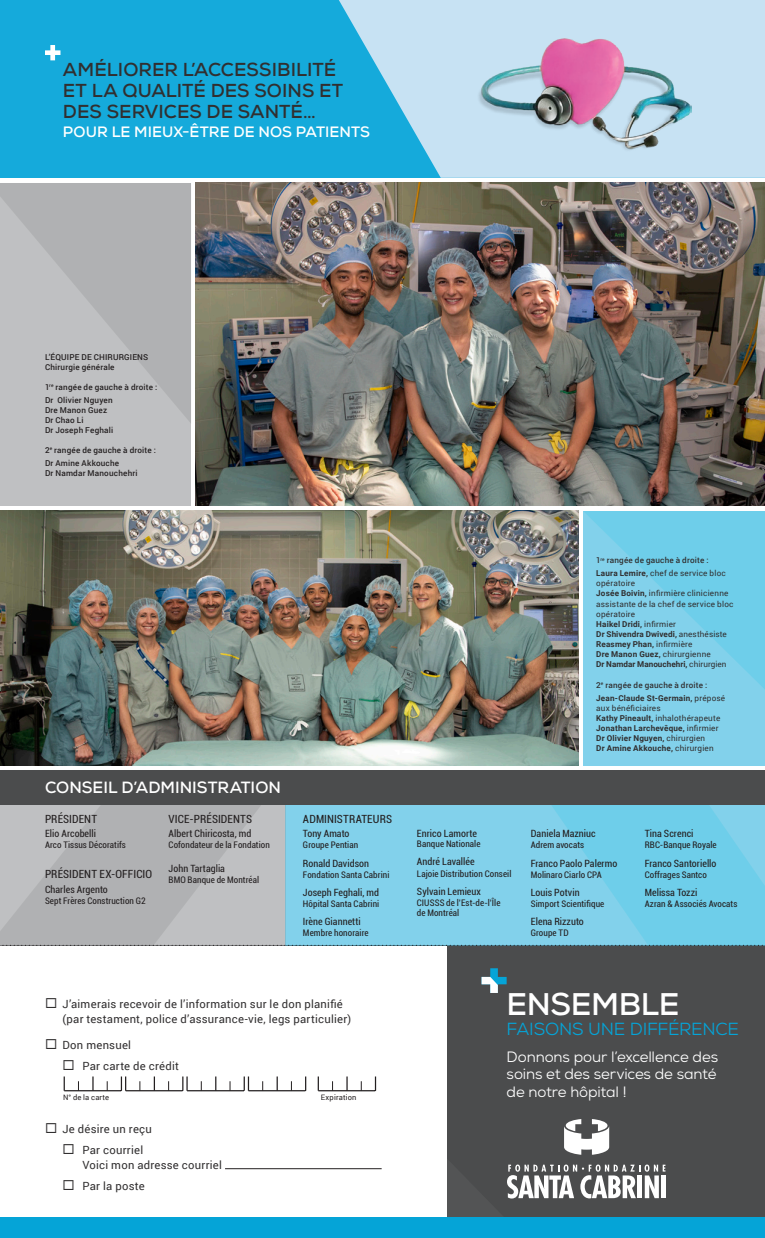
<style>
.page{position:relative;width:765px;height:1238px;background:#fff}
.page>*{position:absolute;margin:0;border:0;box-sizing:border-box;transform-origin:0 0}
.body{font:700 31.25px "Nexa";letter-spacing:-.015em;color:#fff}
.body-2{font:700 18.75px/21.2px "Nexa";letter-spacing:.005em;color:#312f30}
.body-3{font:17.5px "Nexa";letter-spacing:-.01em;color:#05a4d7}
.body-4{font:700 16.25px "Nexa";color:#fff}
.body-5{font:15px/17.5px "Nexa";letter-spacing:-.01em;color:#fff;text-align:justify}
.body-6{font:700 15px "Nexa";letter-spacing:.005em;color:#fff}
.body-7{font:11.25px/15px "Roboto";letter-spacing:.02em;color:#312f30}
.CA_titre{font:condensed 11.25px "Roboto";letter-spacing:.01em;color:#231f20}
.CA_nom{font:condensed 10px "Roboto";letter-spacing:.005em;color:#231f20}
.CA_nom-2{font:condensed 9px/10px "Roboto";letter-spacing:.01em;color:#231f20}
.CA_titre-2{font:condensed 9px "Roboto";letter-spacing:.01em;color:#231f20}
.body-8{font:700 8.12px "Roboto";letter-spacing:.02em;color:#312f30}
.body-9{font:8.12px/10px "Roboto";letter-spacing:.025em;color:#312f30}
.body-10{font:500 8.12px "Roboto";letter-spacing:.025em;color:#231f20}
.body-11{font:500 8.12px "Roboto";letter-spacing:.025em;color:#312f30}
.body-12{font:7.5px "Roboto";letter-spacing:.02em;color:#231f20}
.s1{font-weight:700}
.s2{font-weight:400}
</style>
<div class="page">
<div style="left:0;top:945px;width:765px;height:293px;background:#4b4c4d"></div>
<div style="left:0;top:946px;width:447px;height:292px;background:#fff"></div>
<div style="left:0;top:1217px;width:765px;height:21px;background:#05a4d7"></div>
<div style="left:583px;top:511px;width:182px;height:254px;background:#82d1eb"></div>
<div style="left:0;top:183px;width:191px;height:323px;background:#bfc0c2"></div>
<svg style="left:584px;top:511px;width:181px;height:178px"></svg>
<svg style="left:0;top:183px;width:191px;height:240px;fill:#b0b1b3"></svg>
<svg style="left:285px;top:804px;width:480px;height:140px;fill:#82d1eb"></svg>
<div style="left:0;top:803px;width:285px;height:142px;background:#bfc0c2"></div>
<svg style="left:0;top:804px;width:266px;height:140px;fill:#b0b1b3"></svg>
<div style="left:0;top:770px;width:765px;height:34px;background:#4b4c4d"></div>
<div style="left:0;top:0;width:765px;height:178px;background:#15aadb"></div>
<div style="left:661px;top:1175px;width:5px;height:23px;background:#fff"></div>
<svg style="left:507px;top:1164px;width:158px;height:34px"></svg>
<svg style="left:564px;top:1119px;width:45px;height:35px"></svg>
<svg style="left:482px;top:968px;width:25px;height:25px"></svg>
<svg style="left:0;top:944px;width:765px;height:2px"></svg>
<hr style="left:225px;top:1168px;width:157px;height:1px;background:#231f20">
<svg style="left:64px;top:1076px;width:1px;height:14px"></svg>
<svg style="left:92px;top:1076px;width:2px;height:14px"></svg>
<hr style="left:64px;top:1090px;width:57px;height:1px;background:#231f20">
<svg style="left:121px;top:1076px;width:5px;height:14px"></svg>
<svg style="left:154px;top:1076px;width:1px;height:14px"></svg>
<hr style="left:126px;top:1090px;width:57px;height:1px;background:#231f20">
<svg style="left:182px;top:1076px;width:6px;height:14px"></svg>
<svg style="left:215px;top:1076px;width:1px;height:14px"></svg>
<hr style="left:187px;top:1090px;width:57px;height:1px;background:#231f20">
<svg style="left:244px;top:1076px;width:5px;height:14px"></svg>
<svg style="left:277px;top:1076px;width:1px;height:14px"></svg>
<svg style="left:318px;top:1076px;width:1px;height:14px"></svg>
<hr style="left:248px;top:1090px;width:57px;height:1px;background:#231f20">
<svg style="left:305px;top:1076px;width:1px;height:14px"></svg>
<svg style="left:346px;top:1076px;width:2px;height:14px"></svg>
<hr style="left:318px;top:1090px;width:57px;height:1px;background:#231f20">
<svg style="left:375px;top:1076px;width:1px;height:14px"></svg>
<img style="left:0;top:511px;width:578px;height:254px">
<img style="left:196px;top:183px;width:569px;height:323px">
<svg style="left:339px;top:0;width:426px;height:178px;fill:#c7e2f3"></svg>
<svg style="left:45px;top:45px;width:15px;height:15px"></svg>
<img style="left:478px;top:37px;width:214px;height:117px">
<p class="body-2" style="left:63px;top:59px;width:282px">AMÉLIORER L’ACCESSIBILITÉ<br>ET LA QUALITÉ DES SOINS ET<br>DES SERVICES DE SANTÉ…</p>
<p class="body-6" style="left:63px;top:122px;width:309px">POUR LE MIEUX-ÊTRE DE NOS PATIENTS</p>
<p class="body-10" style="left:45px;top:351px;width:105px">L’ÉQUIPE DE CHIRURGIENS</p>
<p class="body-10" style="left:45px;top:361px;width:71px">Chirurgie générale</p>
<p class="body-10" style="left:45px;top:381px;width:114px">1<sup>re</sup> rangée de gauche à droite :</p>
<p class="body-10" style="left:45px;top:394px;width:69px">Dr Olivier Nguyen</p>
<p class="body-10" style="left:45px;top:404px;width:64px">Dre Manon Guez</p>
<p class="body-10" style="left:45px;top:414px;width:40px">Dr Chao Li</p>
<p class="body-10" style="left:45px;top:424px;width:70px">Dr Joseph Feghali</p>
<p class="body-10" style="left:45px;top:444px;width:112px">2<sup>e</sup> rangée de gauche à droite :</p>
<p class="body-10" style="left:45px;top:458px;width:76px">Dr Amine Akkouche</p>
<p class="body-10" style="left:45px;top:468px;width:94px">Dr Namdar Manouchehri</p>
<p class="body-4" style="left:45px;top:777px;width:237px">CONSEIL D’ADMINISTRATION</p>
<p class="CA_titre" style="left:45px;top:810px;width:54px">PRÉSIDENT</p>
<p class="CA_nom" style="left:45px;top:826px;width:53px">Elio Arcobelli</p>
<p class="CA_titre-2" style="left:45px;top:839px;width:82px">Arco Tissus Décoratifs</p>
<p class="CA_titre" style="left:45px;top:866px;width:109px">PRÉSIDENT EX-OFFICIO</p>
<p class="CA_nom" style="left:45px;top:882px;width:64px">Charles Argento</p>
<p class="CA_nom-2" style="left:45px;top:895px;width:102px">Sept Frères Construction G2</p>
<p class="CA_titre" style="left:169px;top:810px;width:85px">VICE-PRÉSIDENTS</p>
<p class="CA_nom" style="left:169px;top:826px;width:84px">Albert Chiricosta, md</p>
<p class="CA_nom-2" style="left:169px;top:839px;width:103px">Cofondateur de la Fondation</p>
<p class="CA_nom" style="left:169px;top:861px;width:58px">John Tartaglia</p>
<p class="CA_nom-2" style="left:169px;top:874px;width:92px">BMO Banque de Montréal</p>
<p class="CA_titre" style="left:303px;top:810px;width:91px">ADMINISTRATEURS</p>
<p class="CA_nom" style="left:303px;top:826px;width:48px">Tony Amato</p>
<p class="CA_nom-2" style="left:303px;top:840px;width:57px">Groupe Pentian</p>
<p class="CA_nom" style="left:303px;top:856px;width:68px">Ronald Davidson</p>
<p class="CA_nom-2" style="left:303px;top:869px;width:88px">Fondation Santa Cabrini</p>
<p class="CA_nom" style="left:303px;top:885px;width:78px">Joseph Feghali, md</p>
<p class="CA_nom-2" style="left:303px;top:898px;width:78px">Hôpital Santa Cabrini</p>
<p class="CA_nom" style="left:303px;top:914px;width:59px">Irène Giannetti</p>
<p class="CA_nom-2" style="left:303px;top:927px;width:67px">Membre honoraire</p>
<p class="body-7" style="left:62px;top:995px;width:290px;text-indent:-18px">◻ J’aimerais recevoir de l’information sur le don planifié (par testament, police d’assurance-vie, legs particulier)</p>
<p class="body-7" style="left:45px;top:1037px;width:88px">◻ Don mensuel</p>
<p class="body-7" style="left:62px;top:1057px;width:118px">◻ Par carte de crédit</p>
<p class="body-12" style="left:63px;top:1092px;width:48px">N° de la carte</p>
<p class="body-12" style="left:321px;top:1092px;width:37px">Expiration</p>
<p class="body-7" style="left:45px;top:1121px;width:108px">◻ Je désire un reçu</p>
<p class="body-7" style="left:82px;top:1142px;width:141px;text-indent:-20px">◻ Par courriel<br>Voici mon adresse courriel</p>
<p class="body-7" style="left:62px;top:1177px;width:84px">◻ Par la poste</p>
<p class="body-11" style="left:596px;top:555px;width:114px">1<sup>re</sup> rangée de gauche à droite :</p>
<p class="body-9" style="left:596px;top:568px;width:131px"><span class="s1">Laura Lemire,</span> chef de service bloc opératoire</p>
<p class="body-9" style="left:596px;top:588px;width:139px"><span class="s1">Josée Boivin,</span> infirmière clinicienne assistante de la chef de service bloc opératoire</p>
<p class="body-8" style="left:596px;top:618px;width:81px">Haikel Dridi, <span class="s2">infirmier</span></p>
<p class="body-8" style="left:596px;top:628px;width:132px">Dr Shivendra Dwivedi, <span class="s2">anesthésiste</span></p>
<p class="body-8" style="left:596px;top:638px;width:98px">Reasmey Phan, <span class="s2">infirmière</span></p>
<p class="body-8" style="left:596px;top:648px;width:116px">Dre Manon Guez, <span class="s2">chirurgienne</span></p>
<p class="body-8" style="left:596px;top:658px;width:132px">Dr Namdar Manouchehri, <span class="s2">chirurgien</span></p>
<p class="body-11" style="left:596px;top:679px;width:112px">2<sup>e</sup> rangée de gauche à droite :</p>
<p class="body-9" style="left:596px;top:692px;width:131px"><span class="s1">Jean-Claude St-Germain,</span> préposé aux bénéficiaires</p>
<p class="body-9" style="left:596px;top:712px;width:126px"><span class="s1">Kathy Pineault,</span> inhalothérapeute</p>
<p class="body-8" style="left:596px;top:722px;width:124px">Jonathan Larchevêque, <span class="s2">infirmier</span></p>
<p class="body-8" style="left:596px;top:732px;width:110px">Dr Olivier Nguyen, <span class="s2">chirurgien</span></p>
<p class="body-8" style="left:596px;top:742px;width:119px">Dr Amine Akkouche, <span class="s2">chirurgien</span></p>
<p class="CA_nom" style="left:417px;top:826px;width:62px">Enrico Lamorte</p>
<p class="CA_nom-2" style="left:417px;top:838px;width:65px">Banque Nationale</p>
<p class="CA_nom" style="left:417px;top:855px;width:59px">André Lavallée</p>
<p class="CA_nom-2" style="left:417px;top:868px;width:96px">Lajoie Distribution Conseil</p>
<p class="CA_nom" style="left:417px;top:884px;width:66px">Sylvain Lemieux</p>
<p class="CA_nom-2" style="left:417px;top:897px;width:85px">CIUSSS de l’Est-de-l’Île de Montréal</p>
<p class="CA_nom" style="left:531px;top:826px;width:66px">Daniela Mazniuc</p>
<p class="CA_nom-2" style="left:531px;top:840px;width:55px">Adrem avocats</p>
<p class="CA_nom" style="left:531px;top:856px;width:88px">Franco Paolo Palermo</p>
<p class="CA_nom-2" style="left:531px;top:869px;width:73px">Molinaro Ciarlo CPA</p>
<p class="CA_nom" style="left:531px;top:885px;width:50px">Louis Potvin</p>
<p class="CA_nom-2" style="left:531px;top:898px;width:75px">Simport Scientifique</p>
<p class="CA_nom" style="left:531px;top:914px;width:54px">Elena Rizzuto</p>
<p class="CA_nom-2" style="left:531px;top:927px;width:39px">Groupe TD</p>
<p class="CA_nom" style="left:645px;top:826px;width:50px">Tina Screnci</p>
<p class="CA_nom-2" style="left:645px;top:840px;width:73px">RBC-Banque Royale</p>
<p class="CA_nom" style="left:645px;top:856px;width:73px">Franco Santoriello</p>
<p class="CA_nom-2" style="left:645px;top:869px;width:64px">Coffrages Santco</p>
<p class="CA_nom" style="left:645px;top:885px;width:54px">Melissa Tozzi</p>
<p class="CA_nom-2" style="left:645px;top:898px;width:94px">Azran &amp; Associés Avocats</p>
<p class="body" style="left:507px;top:984px;width:174px">ENSEMBLE</p>
<p class="body-3" style="left:507px;top:1017px;width:234px">FAISONS UNE DIFFÉRENCE</p>
<p class="body-5" style="left:507px;top:1047px;width:213px">Donnons pour l’excellence des soins et des services de santé de notre hôpital !</p>
</div>
